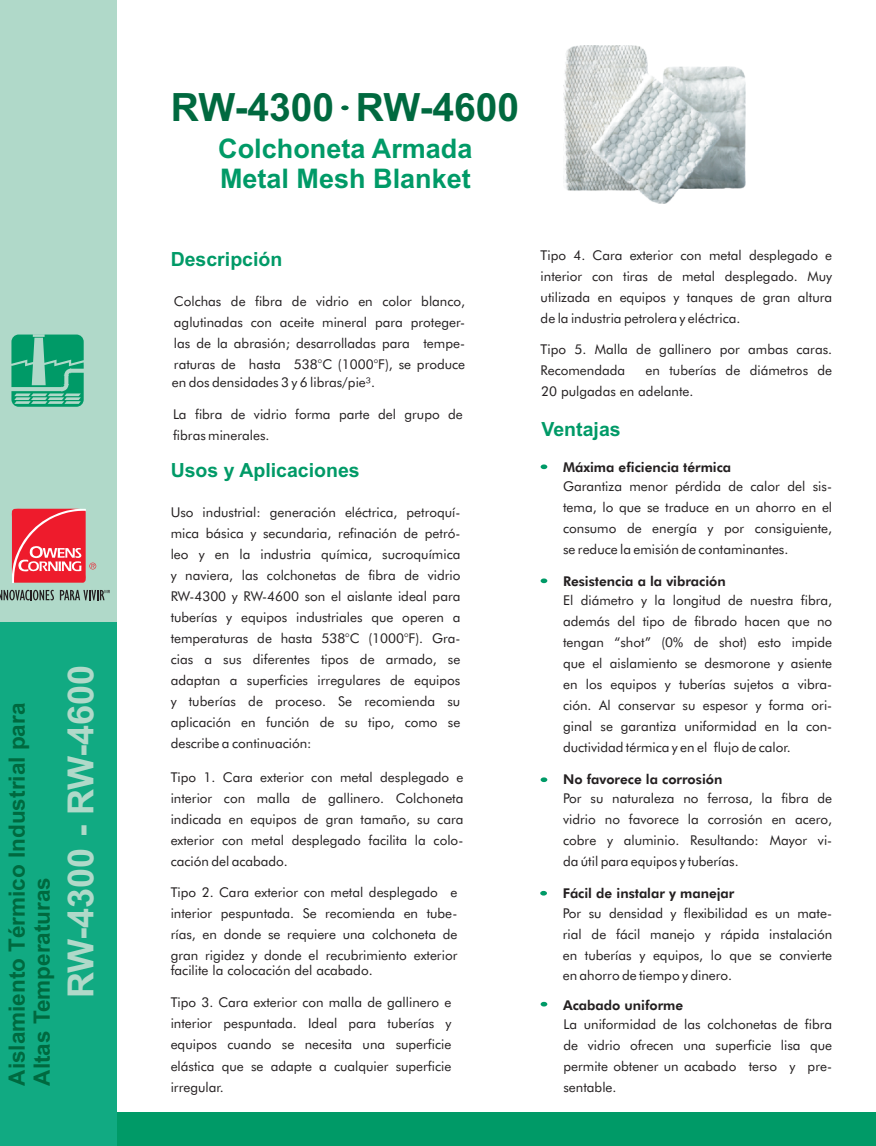
<style>
.page{position:relative;width:876px;height:1146px;background:#fff}
.page>*{position:absolute;margin:0;border:0;box-sizing:border-box;transform-origin:0 0}
.t1{font:700 39px "Arial";color:#00693f}
.t2{font:700 36px "Arial";color:#b0d9c9}
.t3{font:700 27px/30.2px "Arial";color:#009a67}
.t4{font:700 22.5px/25.2px "Arial";color:#00693f}
.t5{font:700 19.5px "Arial";color:#009a67}
.t6{font:13.5px/21px "Futura BT";color:#231f20;text-align:justify}
.t7{font:800 13.5px "Futura BT";color:#231f20}
</style>
<div class="page">
<div style="left:0;top:1112px;width:875px;height:33px;background:#009a67"></div>
<div style="left:0;top:0;width:116px;height:1145px;background:#b0d9c9"></div>
<div style="left:0;top:622px;width:116px;height:523px;background:#11aa82"></div>
<svg style="left:0;top:590px;width:54px;height:10px"></svg>
<svg style="left:60px;top:590px;width:50px;height:10px"></svg>
<svg style="left:12px;top:508px;width:84px;height:75px;background:#e7525d"></svg>
<svg style="left:11px;top:334px;width:73px;height:73px"></svg>
<svg style="left:341px;top:105px;width:7px;height:5px"></svg>
<img style="left:563px;top:45px;width:182px;height:159px">
<svg style="left:540px;top:464px;width:7px;height:5px"></svg>
<svg style="left:540px;top:578px;width:7px;height:5px"></svg>
<svg style="left:540px;top:777px;width:7px;height:5px"></svg>
<svg style="left:540px;top:891px;width:7px;height:4px"></svg>
<svg style="left:540px;top:1001px;width:7px;height:5px"></svg>
<h3 class="t4" style="left:6px;top:1085px;width:384px;rotate:-90deg">Aislamiento Térmico Industrial para<br>Altas Temperaturas</h3>
<h2 class="t2" style="left:67px;top:998px;width:335px;rotate:-90deg">RW-4300 - RW-4600</h2>
<h1 class="t1" style="left:171px;top:93px;width:350px">RW-4300 RW-4600</h1>
<h3 class="t3" style="left:218px;top:136px;width:256px">Colchoneta Armada<br>Metal Mesh Blanket</h3>
<h3 class="t5" style="left:171px;top:252px;width:113px">Descripción</h3>
<p class="t6" style="left:174px;top:291px;width:293px">Colchas de fibra de vidrio en color blanco, aglutinadas con aceite mineral para proteger&shy;las de la abrasión; desarrolladas para tempe&shy;raturas de hasta 538°C (1000°F), se produce</p>
<p class="t6" style="left:172px;top:373px;width:205px">en dos densidades 3 y 6 libras/pie³.</p>
<p class="t6" style="left:173px;top:405px;width:291px">La fibra de vidrio forma parte del grupo de fibras minerales.</p>
<h3 class="t5" style="left:171px;top:463px;width:190px">Usos y Aplicaciones</h3>
<p class="t6" style="left:171px;top:503px;width:291px">Uso industrial: generación eléctrica, petroquí&shy;mica básica y secundaria, refinación de petró&shy;leo y en la industria química, sucroquímica y naviera, las colchonetas de fibra de vidrio RW-4300 y RW-4600 son el aislante ideal para tuberías y equipos industriales que operen a temperaturas de hasta 538°C (1000°F). Gra&shy;cias a sus diferentes tipos de armado, se adaptan a superficies irregulares de equipos y tuberías de proceso. Se recomienda su aplicación en función de su tipo, como se describe a continuación:</p>
<p class="t6" style="left:171px;top:767px;width:294px">Tipo 1. Cara exterior con metal desplegado e interior con malla de gallinero. Colchoneta indicada en equipos de gran tamaño, su cara exterior con metal desplegado facilita la colo&shy;cación del acabado.</p>
<p class="t6" style="left:171px;top:883px;width:288px">Tipo 2. Cara exterior con metal desplegado e interior pespuntada. Se recomienda en tube&shy;rías, en donde se requiere una colchoneta de gran rigidez y donde el recubrimiento exterior</p>
<p class="t6" style="left:171px;top:993px;width:282px">Tipo 3. Cara exterior con malla de gallinero e interior pespuntada. Ideal para tuberías y equipos cuando se necesita una superficie elástica que se adapte a cualquier superficie</p>
<p class="t6" style="left:171px;top:961px;width:203px">facilite la colocación del acabado.</p>
<p class="t6" style="left:171px;top:1077px;width:55px">irregular.</p>
<p class="t6" style="left:540px;top:246px;width:293px">Tipo 4. Cara exterior con metal desplegado e interior con tiras de metal desplegado. Muy utilizada en equipos y tanques de gran altura de la industria petrolera y eléctrica.</p>
<p class="t6" style="left:540px;top:340px;width:293px">Tipo 5. Malla de gallinero por ambas caras.<br>Recomendada</p>
<p class="t6" style="left:645px;top:361px;width:188px">en tuberías de diámetros de</p>
<p class="t6" style="left:541px;top:382px;width:154px">20 pulgadas en adelante.</p>
<h3 class="t5" style="left:541px;top:421px;width:81px">Ventajas</h3>
<p class="t7" style="left:563px;top:462px;width:170px">Máxima eficiencia térmica</p>
<p class="t6" style="left:563px;top:477px;width:270px">Garantiza menor pérdida de calor del sis&shy;tema, lo que se traduce en un ahorro en el consumo de energía y por consiguiente, se reduce la emisión de contaminantes.</p>
<p class="t7" style="left:563px;top:576px;width:164px">Resistencia a la vibración</p>
<p class="t6" style="left:563px;top:591px;width:270px">El diámetro y la longitud de nuestra fibra, además del tipo de fibrado hacen que no tengan “shot” (0% de shot) esto impide que el aislamiento se desmorone y asiente en los equipos y tuberías sujetos a vibra&shy;ción. Al conservar su espesor y forma ori&shy;ginal se garantiza uniformidad en la con&shy;ductividad térmica y en el flujo de calor.</p>
<p class="t6" style="left:563px;top:789px;width:270px">Por su naturaleza no ferrosa, la fibra de vidrio no favorece la corrosión en acero, cobre y aluminio. Resultando: Mayor vi&shy;da útil para equipos y tuberías.</p>
<p class="t6" style="left:562px;top:903px;width:271px">Por su densidad y flexibilidad es un mate&shy;rial de fácil manejo y rápida instalación en tuberías y equipos, lo que se convierte</p>
<p class="t7" style="left:563px;top:773px;width:161px">No favorece la corrosión</p>
<p class="t7" style="left:562px;top:887px;width:173px">Fácil de instalar y manejar</p>
<p class="t6" style="left:562px;top:966px;width:171px">en ahorro de tiempo y dinero.</p>
<p class="t7" style="left:563px;top:999px;width:122px">Acabado uniforme</p>
<p class="t6" style="left:563px;top:1014px;width:270px">La uniformidad de las colchonetas de fibra de vidrio ofrecen una superficie lisa que permite obtener un acabado terso y pre&shy;sentable.</p>
</div>
